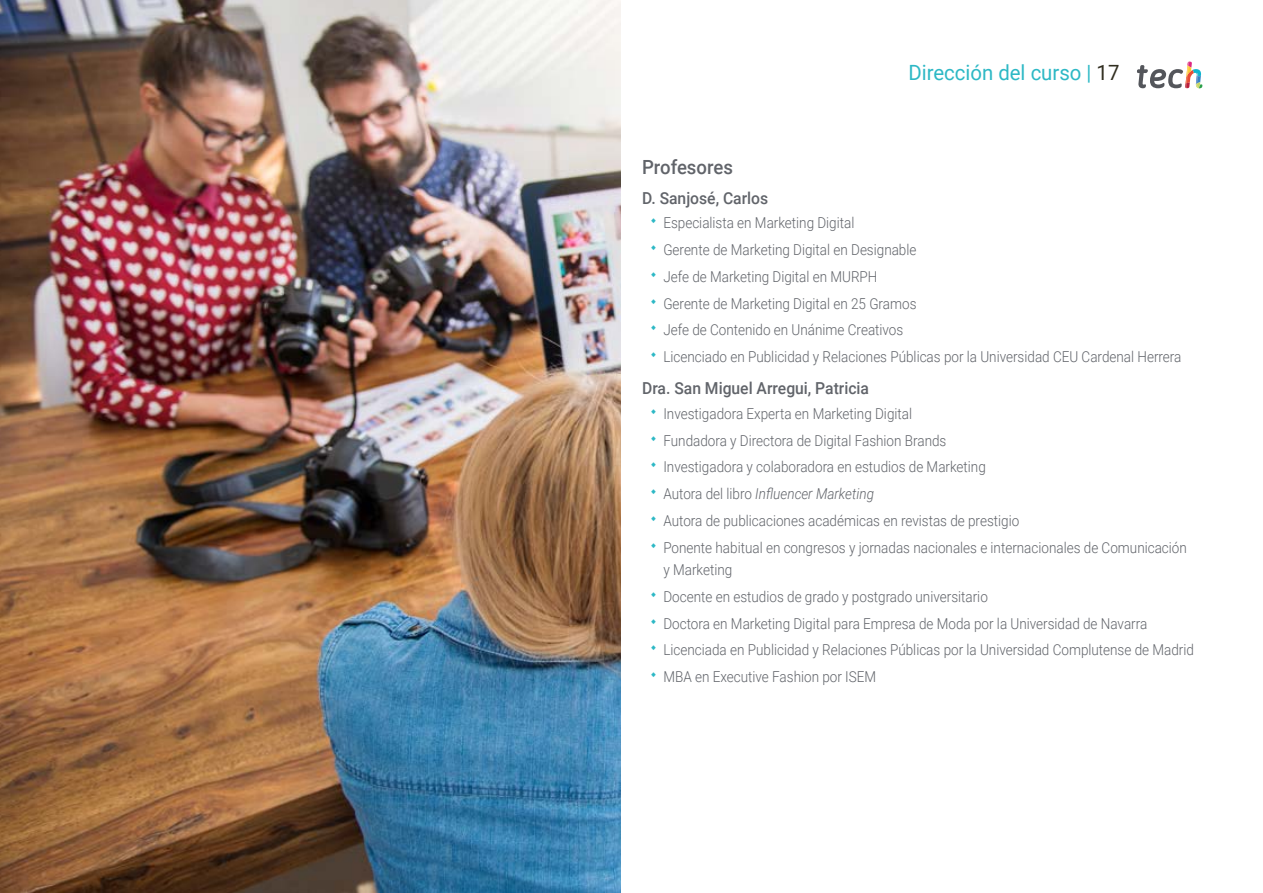
<style>
.page{position:relative;width:1263px;height:893px;background:#fff}
.page>*{position:absolute;margin:0;border:0;box-sizing:border-box;transform-origin:0 0}
.t1{font:21px "Roboto";color:#2db8c5}
.t2{font:500 19.5px "Roboto";color:#61646a;scale:.95 1}
.t3{font:500 16.5px "Roboto";color:#61646a;scale:.95 1}
.t4{font:300 15px/26.7px "Roboto";color:#61646a;scale:.9 1}
.s1{color:#312e20}
.s2{font-style:italic}
</style>
<div class="page">
<img style="left:0;top:0;width:621px;height:893px">
<svg style="left:1137px;top:62px;width:65px;height:27px"></svg>
<h2 class="t2" style="left:642px;top:154px;width:97px">Profesores</h2>
<h1 class="t1" style="left:908px;top:57px;width:213px">Dirección del curso | <span class="s1">17</span></h1>
<p class="t3" style="left:642px;top:186px;width:134px">D. Sanjosé, Carlos</p>
<p class="t4" style="left:663px;top:209px;width:577px">Especialista en Marketing Digital<br>Gerente de Marketing Digital en Designable<br>Jefe de Marketing Digital en MURPH<br>Gerente de Marketing Digital en 25 Gramos<br>Jefe de Contenido en Unánime Creativos<br>Licenciado en Publicidad y Relaciones Públicas por la Universidad CEU Cardenal Herrera</p>
<p class="t3" style="left:642px;top:377px;width:240px">Dra. San Miguel Arregui, Patricia</p>
<p class="t4" style="left:663px;top:399px;width:583px">Investigadora Experta en Marketing Digital<br>Fundadora y Directora de Digital Fashion Brands<br>Investigadora y colaboradora en estudios de Marketing<br>Autora del libro <span class="s2">Influencer Marketing<br></span>Autora de publicaciones académicas en revistas de prestigio<br>Ponente habitual en congresos y jornadas nacionales e internacionales de Comunicación</p>
<p class="t4" style="left:663px;top:556px;width:591px">y Marketing<br>Docente en estudios de grado y postgrado universitario<br>Doctora en Marketing Digital para Empresa de Moda por la Universidad de Navarra Licenciada en Publicidad y Relaciones Públicas por la Universidad Complutense de Madrid MBA en Executive Fashion por ISEM</p>
</div>
